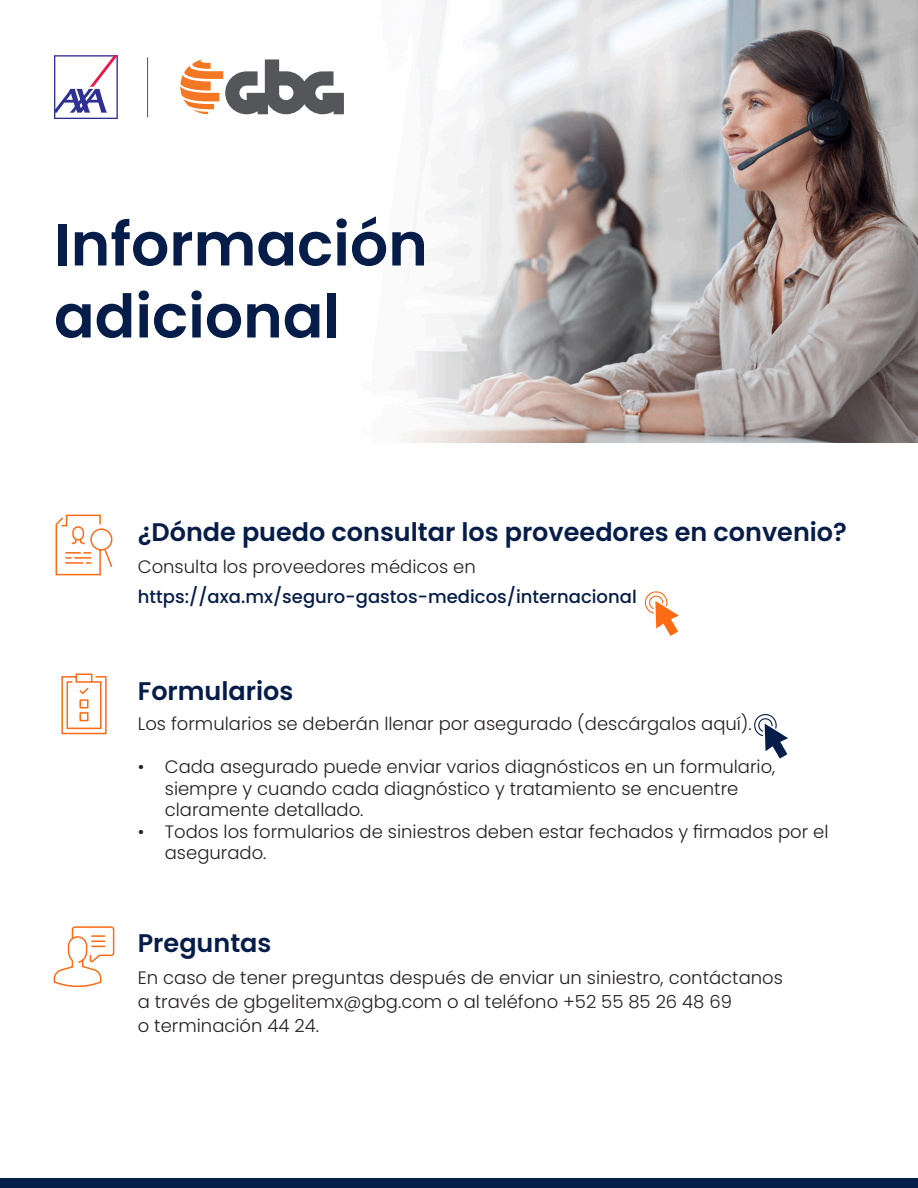
<style>
.page{position:relative;width:918px;height:1188px;background:#fff}
.page>*{position:absolute;margin:0;border:0;box-sizing:border-box;transform-origin:0 0}
.t1{font:600 60px "Poppins";color:#071d49}
.t2{font:600 25.5px "Poppins";color:#071d49}
.t3{font:300 18px/21.6px "Poppins";color:#231f20}
.t4{font:500 18px/30px "Poppins";color:#071d49}
.s1{font-weight:300;color:#231f20}
</style>
<div class="page">
<svg style="left:53px;top:926px;width:62px;height:62px"></svg>
<svg style="left:61px;top:673px;width:46px;height:62px"></svg>
<svg style="left:55px;top:514px;width:58px;height:62px"></svg>
<svg style="left:645px;top:591px;width:34px;height:45px"></svg>
<svg style="left:754px;top:714px;width:34px;height:45px"></svg>
<img style="left:205px;top:0;width:713px;height:443px">
<svg style="left:54px;top:55px;width:64px;height:64px"></svg>
<svg style="left:180px;top:59px;width:164px;height:55px"></svg>
<hr style="left:147px;top:57px;width:1px;height:60px;background:#53565a">
<div style="left:0;top:1179px;width:918px;height:9px;background:#071d49"></div>
<p class="t1" style="left:54px;top:210px;width:375px">Información</p>
<p class="t1" style="left:54px;top:282px;width:288px">adicional</p>
<p class="t2" style="left:138px;top:517px;width:711px">¿Dónde puedo consultar los proveedores en convenio?</p>
<p class="t4" style="left:138px;top:552px;width:500px"><span class="s1">Consulta los proveedores médicos en </span>https://axa.mx/seguro-gastos-medicos/internacional</p>
<p class="t2" style="left:138px;top:677px;width:157px">Formularios</p>
<p class="t3" style="left:138px;top:713px;width:616px">Los formularios se deberán llenar por asegurado (descárgalos aquí).</p>
<p class="t3" style="left:165px;top:756px;width:612px;text-indent:-27px">• Cada asegurado puede enviar varios diagnósticos en un formulario, siempre y cuando cada diagnóstico y tratamiento se encuentre claramente detallado.</p>
<p class="t3" style="left:165px;top:821px;width:665px;text-indent:-27px">• Todos los formularios de siniestros deben estar fechados y firmados por el asegurado.</p>
<p class="t2" style="left:138px;top:928px;width:135px">Preguntas</p>
<p class="t3" style="left:138px;top:966px;width:647px;line-height:24px">En caso de tener preguntas después de enviar un siniestro, contáctanos a través de gbgelitemx@gbg.com o al teléfono +52 55 85 26 48 69<br>o terminación 44 24.</p>
</div>
